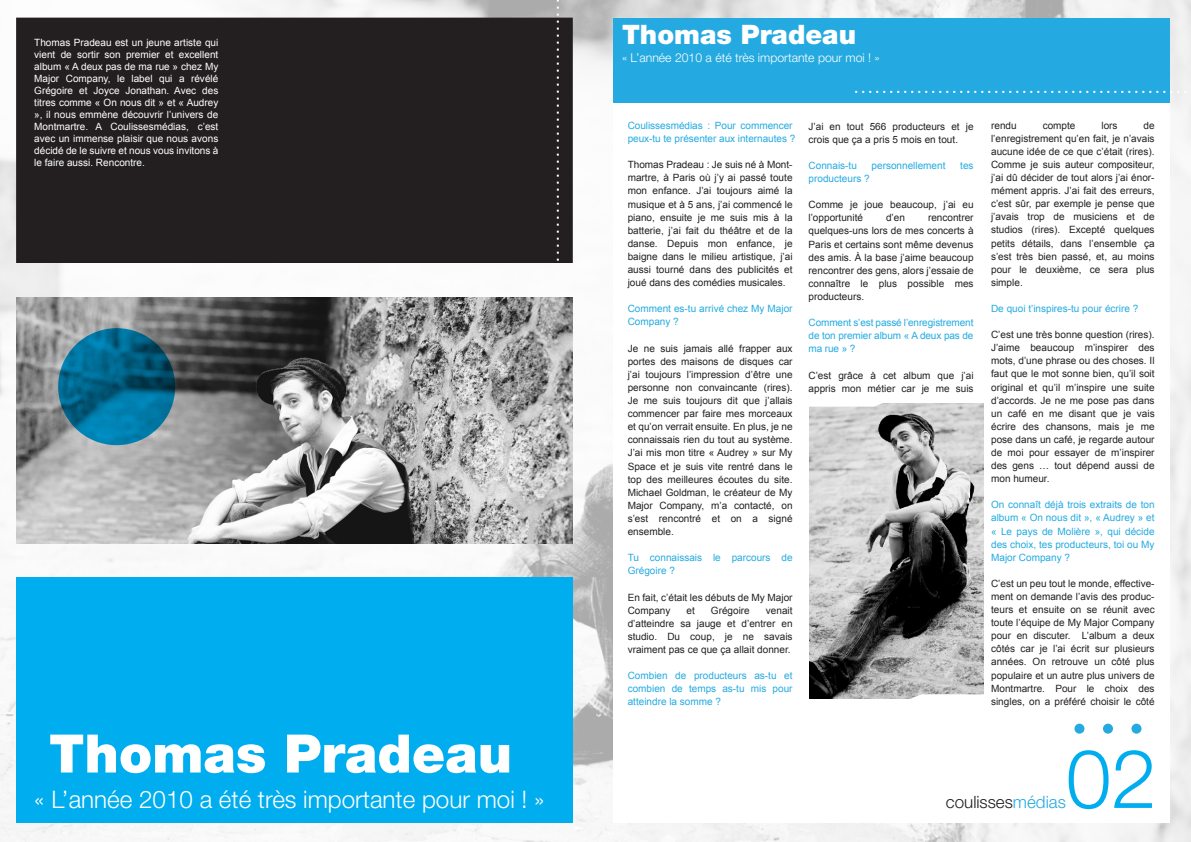
<style>
.page{position:relative;width:1191px;height:842px;background:#fff}
.page>*{position:absolute;margin:0;border:0;box-sizing:border-box;transform-origin:0 0}
.t1{font:300 81.7px "Helvetica Neue LT Std";color:#00aeef}
.t2{font:900 53.1px "Helvetica Neue LT Std";color:#fff}
.t3{font:900 26.8px "Helvetica Neue LT Std";color:#fff}
.t4{font:300 24.2px "Helvetica Neue LT Std";color:#fff}
.t5{font:300 17px "Helvetica Neue LT Std";color:#231f20}
.t6{font:300 12.2px "Helvetica Neue LT Std";color:#fff}
.t7{font:10px/13.1px "Arial";color:#231f20;text-align:justify}
.t8{font:10px/13.1px "Arial";color:#24aae1}
.t9{font:10px/12px "Arial";color:#fff;text-align:justify}
.s1{color:#24aae1}
</style>
<div class="page">
<img style="left:0;top:0;width:1191px;height:842px">
<div style="left:16px;top:578px;width:557px;height:245px;background:#00aeef"></div>
<div style="left:613px;top:21px;width:556px;height:802px;background:#fff"></div>
<div style="left:16px;top:18px;width:557px;height:245px;background:#231f20"></div>
<div style="left:613px;top:18px;width:556px;height:84px;background:#24aae1"></div>
<img style="left:16px;top:298px;width:557px;height:245px">
<img style="left:809px;top:403px;width:174px;height:296px">
<svg style="left:557px;top:0;width:2px;height:261px"></svg>
<svg style="left:855px;top:91px;width:336px;height:2px"></svg>
<svg style="left:58px;top:328px;width:117px;height:117px"></svg>
<svg style="left:809px;top:403px;width:83px;height:4px"></svg>
<svg style="left:903px;top:694px;width:81px;height:5px"></svg>
<div style="left:1074px;top:724px;width:10px;height:10px;background:#24aae1;border-radius:50%"></div>
<div style="left:1103px;top:724px;width:10px;height:10px;background:#24aae1;border-radius:50%"></div>
<div style="left:1131px;top:724px;width:10px;height:10px;background:#24aae1;border-radius:50%"></div>
<p class="t9" style="left:34px;top:36px;width:186px">Thomas Pradeau est un jeune artiste qui vient de sortir son premier et excellent album « A deux pas de ma rue » chez My Major Company, le label qui a révélé Grégoire et Joyce Jonathan. Avec des titres comme « On nous dit » et « Audrey », il nous emmène découvrir l’univers de Montmartre. A Coulissesmédias, c’est avec un immense plaisir que nous avons décidé de le suivre et nous vous invitons à le faire aussi. Rencontre.</p>
<h2 class="t2" style="left:49px;top:722px;width:464px">Thomas Pradeau</h2>
<h3 class="t4" style="left:34px;top:785px;width:512px">« L’année 2010 a été très importante pour moi ! »</h3>
<h3 class="t3" style="left:622px;top:19px;width:235px">Thomas Pradeau</h3>
<p class="t6" style="left:622px;top:51px;width:259px">« L’année 2010 a été très importante pour moi ! »</p>
<p class="t8" style="left:627px;top:119px;width:169px">Coulissesmédias : Pour commencer peux-tu te présenter aux internautes ?</p>
<p class="t7" style="left:627px;top:158px;width:166px">Thomas Pradeau : Je suis né à Mont&shy;martre, à Paris où j’y ai passé toute mon enfance. J’ai toujours aimé la musique et à 5 ans, j’ai commencé le piano, ensuite je me suis mis à la batterie, j’ai fait du théâtre et de la danse. Depuis mon enfance, je baigne dans le milieu artistique, j’ai aussi tourné dans des publicités et joué dans des comédies musicales.</p>
<p class="t8" style="left:627px;top:302px;width:166px">Comment es-tu arrivé chez My Major<br>Company ?</p>
<p class="t7" style="left:627px;top:342px;width:166px">Je ne suis jamais allé frapper aux portes des maisons de disques car j’ai toujours l’impression d’être une personne non convaincante (rires).<br>Je me suis toujours dit que j’allais commencer par faire mes morceaux et qu’on verrait ensuite. En plus, je ne connaissais rien du tout au système.<br>J’ai mis mon titre « Audrey » sur My Space et je suis vite rentré dans le top des meilleures écoutes du site.<br>Michael Goldman, le créateur de My Major Company, m’a contacté, on s’est rencontré et on a signé ensemble.</p>
<p class="t8" style="left:627px;top:551px;width:166px">Tu connaissais le parcours de<br>Grégoire ?</p>
<p class="t7" style="left:627px;top:591px;width:166px">En fait, c’était les débuts de My Major<br>Company</p>
<p class="t7" style="left:686px;top:604px;width:10px">et</p>
<p class="t7" style="left:711px;top:604px;width:40px">Grégoire</p>
<p class="t7" style="left:627px;top:604px;width:166px;text-indent:138px">venait d’atteindre sa jauge et d’entrer en studio. Du coup, je ne savais vraiment pas ce que ça allait donner.</p>
<p class="t8" style="left:627px;top:669px;width:166px;text-align:justify">Combien de producteurs as-tu et combien de temps as-tu mis pour atteindre la somme ?</p>
<p class="t7" style="left:808px;top:120px;width:166px">J’ai en tout 566 producteurs et je crois que ça a pris 5 mois en tout.</p>
<p class="t8" style="left:808px;top:159px;width:50px">Connais-tu</p>
<p class="t8" style="left:871px;top:159px;width:75px">personnellement</p>
<p class="t8" style="left:960px;top:159px;width:15px">tes</p>
<p class="t8" style="left:808px;top:172px;width:63px">producteurs ?</p>
<p class="t7" style="left:808px;top:198px;width:166px">Comme je joue beaucoup, j’ai eu l’opportunité</p>
<p class="t7" style="left:886px;top:211px;width:20px">d’en</p>
<p class="t7" style="left:808px;top:211px;width:166px;text-indent:119px">rencontrer quelques-uns lors de mes concerts à Paris et certains sont même devenus des amis. À la base j’aime beaucoup rencontrer des gens, alors j’essaie de connaître le plus possible mes producteurs.</p>
<p class="t8" style="left:808px;top:316px;width:166px;text-align:justify">Comment s’est passé l’enregistrement de ton premier album « A deux pas de ma rue » ?</p>
<p class="t7" style="left:808px;top:369px;width:166px">C’est grâce à cet album que j’ai appris mon métier car je me suis</p>
<p class="t7" style="left:991px;top:119px;width:165px;text-indent:152px">de l’enregistrement qu’en fait, je n’avais aucune idée de ce que c’était (rires).<br>Comme je suis auteur compositeur, j’ai dû décider de tout alors j’ai énor&shy;mément appris. J’ai fait des erreurs, c’est sûr, par exemple je pense que j’avais trop de musiciens et de studios (rires). Excepté quelques petits détails, dans l’ensemble ça s’est très bien passé, et, au moins pour le deuxième, ce sera plus simple.</p>
<p class="t8" style="left:991px;top:302px;width:149px">De quoi t’inspires-tu pour écrire ?</p>
<p class="t7" style="left:991px;top:328px;width:165px">C’est une très bonne question (rires).<br>J’aime beaucoup m’inspirer des mots, d’une phrase ou des choses. Il faut que le mot sonne bien, qu’il soit original et qu’il m’inspire une suite d’accords. Je ne me pose pas dans un café en me disant que je vais écrire des chansons, mais je me pose dans un café, je regarde autour de moi pour essayer de m’inspirer des gens … tout dépend aussi de mon humeur.</p>
<p class="t8" style="left:991px;top:498px;width:165px;text-align:justify">On connaît déjà trois extraits de ton album « On nous dit », « Audrey » et « Le pays de Molière », qui décide des choix, tes producteurs, toi ou My Major Company ?</p>
<p class="t7" style="left:991px;top:577px;width:165px">C’est un peu tout le monde, effective&shy;ment on demande l’avis des produc&shy;teurs et ensuite on se réunit avec toute l’équipe de My Major Company pour en discuter. L’album a deux côtés car je l’ai écrit sur plusieurs années. On retrouve un côté plus populaire et un autre plus univers de Montmartre. Pour le choix des singles, on a préféré choisir le côté</p>
<p class="t7" style="left:991px;top:119px;width:27px">rendu</p>
<p class="t7" style="left:1042px;top:119px;width:34px">compte</p>
<p class="t7" style="left:1101px;top:119px;width:18px">lors</p>
<h1 class="t1" style="left:1066px;top:729px;width:92px">02</h1>
<h3 class="t5" style="left:946px;top:791px;width:121px">coulisses<span class="s1">médias</span></h3>
</div>
